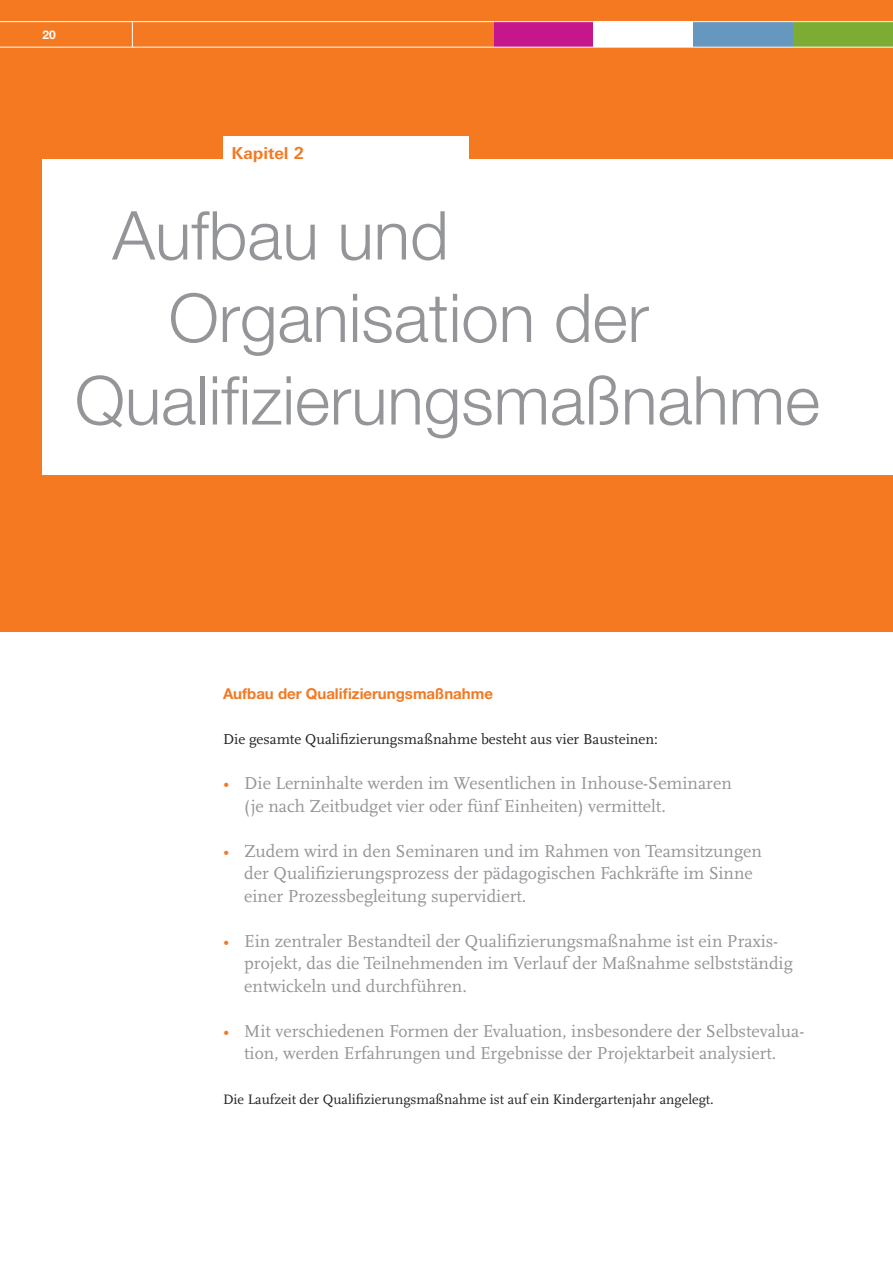
<style>
.page{position:relative;width:893px;height:1263px;background:#fff}
.page>*{position:absolute;margin:0;border:0;box-sizing:border-box;transform-origin:0 0}
.t1{font:300 67.5px "Helvetica Neue";color:#939598}
.t2{font:18px/22.5px "Scala LF";color:#939598}
.t3{font:700 16.5px "Linotype Univers Basic";color:#f47921}
.t4{font:15px "Scala LF";color:#231f20}
.t5{font:700 15px "Helvetica Neue";color:#f47921}
.t6{font:14.25px "Scala LF";color:#231f20}
.t7{font:700 12px "Helvetica Neue";color:#fff}
.s1{color:#f47921}
</style>
<div class="page">
<div style="left:0;top:0;width:893px;height:632px;background:#f47921"></div>
<div style="left:43px;top:159px;width:850px;height:315px;background:#fff"></div>
<div style="left:223px;top:137px;width:245px;height:29px;background:#fff"></div>
<div style="left:494px;top:22px;width:100px;height:25px;background:#c5168c"></div>
<div style="left:594px;top:22px;width:99px;height:25px;background:#fff"></div>
<div style="left:693px;top:22px;width:100px;height:25px;background:#6697bf"></div>
<div style="left:793px;top:22px;width:100px;height:25px;background:#7cac33"></div>
<hr style="left:0;top:21px;width:893px;height:1px;background:#fff">
<hr style="left:0;top:47px;width:893px;height:1px;background:#fff">
<svg style="left:132px;top:21px;width:1px;height:26px"></svg>
<p class="t7" style="left:43px;top:27px;width:15px">20</p>
<p class="t3" style="left:231px;top:143px;width:74px">Kapitel 2</p>
<h1 class="t1" style="left:112px;top:194px;width:338px">Aufbau und</h1>
<h1 class="t1" style="left:169px;top:277px;width:482px">Organisation der</h1>
<h1 class="t1" style="left:75px;top:359px;width:747px">Qualifizierungsmaßnahme</h1>
<p class="t5" style="left:223px;top:685px;width:271px">Aufbau der Qualifizierungsmaßnahme</p>
<p class="t4" style="left:223px;top:731px;width:436px">Die gesamte Qualifizierungsmaßnahme besteht aus vier Bausteinen:</p>
<p class="t2" style="left:244px;top:772px;width:489px;text-indent:-21px"><span class="s1">•</span> Die Lerninhalte werden im Wesentlichen in Inhouse-Seminaren (je nach Zeitbudget vier oder fünf Einheiten) vermittelt.</p>
<p class="t2" style="left:244px;top:840px;width:519px;text-indent:-21px"><span class="s1">•</span> Zudem wird in den Seminaren und im Rahmen von Teamsitzungen der Qualifizierungsprozess der pädagogischen Fachkräfte im Sinne einer Prozessbegleitung supervidiert.</p>
<p class="t2" style="left:244px;top:930px;width:550px;text-indent:-21px"><span class="s1">•</span> Ein zentraler Bestandteil der Qualifizierungsmaßnahme ist ein Praxis&shy;projekt, das die Teilnehmenden im Verlauf der Maßnahme selbstständig entwickeln und durchführen.</p>
<p class="t2" style="left:223px;top:1020px;width:583px;text-align:center"><span class="s1">•</span> Mit verschiedenen Formen der Evaluation, insbesondere der Selbstevalua&shy;tion, werden Erfahrungen und Ergebnisse der Projektarbeit analysiert.</p>
<p class="t6" style="left:223px;top:1092px;width:492px">Die Laufzeit der Qualifizierungsmaßnahme ist auf ein Kindergartenjahr angelegt.</p>
</div>
